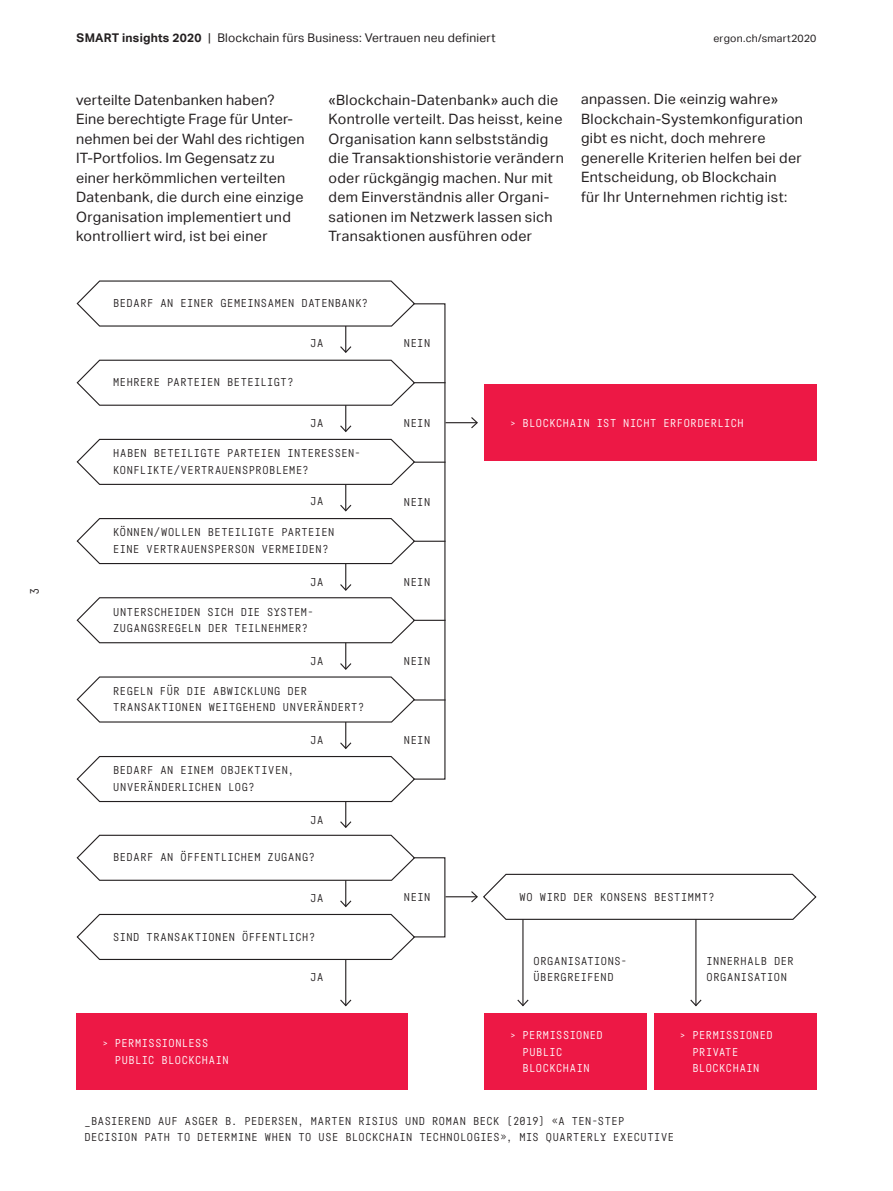
<style>
.page{position:relative;width:893px;height:1191px;background:#fff}
.page>*{position:absolute;margin:0;border:0;box-sizing:border-box;transform-origin:0 0}
.t1{font:14.25px/19.5px "Aktiv Grotesk";letter-spacing:.025em;color:#231f20}
.t2{font:12px "Aktiv Grotesk";letter-spacing:.02em;color:#231f20}
.t3{font:12px "Fabrikat Mono";color:#231f20}
.t4{font:11.25px/16.5px "Fabrikat Mono";letter-spacing:.05em;color:#231f20}
.t5{font:11.25px/16.5px "Fabrikat Mono";letter-spacing:.045em;color:#fff}
.t6{font:10.5px "Aktiv Grotesk";letter-spacing:.025em;color:#231f20}
.s1{font-weight:700}
</style>
<div class="page">
<hr style="left:345px;top:942px;width:1px;height:63px;background:#231f20">
<svg style="left:340px;top:998px;width:12px;height:9px"></svg>
<hr style="left:345px;top:313px;width:1px;height:39px;background:#231f20">
<hr style="left:345px;top:393px;width:1px;height:38px;background:#231f20">
<hr style="left:345px;top:472px;width:1px;height:39px;background:#231f20">
<hr style="left:345px;top:551px;width:1px;height:39px;background:#231f20">
<hr style="left:345px;top:630px;width:1px;height:39px;background:#231f20">
<hr style="left:345px;top:709px;width:1px;height:39px;background:#231f20">
<hr style="left:345px;top:788px;width:1px;height:39px;background:#231f20">
<hr style="left:345px;top:867px;width:1px;height:39px;background:#231f20">
<div style="left:77px;top:1012px;width:331px;height:77px;background:#ed1845"></div>
<div style="left:484px;top:1012px;width:163px;height:77px;background:#ed1845"></div>
<div style="left:654px;top:1012px;width:162px;height:77px;background:#ed1845"></div>
<div style="left:484px;top:384px;width:332px;height:76px;background:#ed1845"></div>
<hr style="left:404px;top:382px;width:41px;height:1px;background:#231f20">
<hr style="left:404px;top:461px;width:41px;height:2px;background:#231f20">
<hr style="left:404px;top:540px;width:41px;height:2px;background:#231f20">
<hr style="left:404px;top:620px;width:41px;height:1px;background:#231f20">
<hr style="left:404px;top:699px;width:41px;height:1px;background:#231f20">
<hr style="left:445px;top:422px;width:32px;height:1px;background:#231f20">
<svg style="left:470px;top:417px;width:8px;height:12px"></svg>
<hr style="left:445px;top:896px;width:32px;height:1px;background:#231f20">
<hr style="left:522px;top:919px;width:1px;height:86px;background:#231f20">
<svg style="left:517px;top:998px;width:12px;height:9px"></svg>
<hr style="left:695px;top:919px;width:1px;height:86px;background:#231f20">
<svg style="left:690px;top:998px;width:12px;height:9px"></svg>
<svg style="left:470px;top:873px;width:347px;height:47px"></svg>
<svg style="left:76px;top:899px;width:340px;height:61px"></svg>
<svg style="left:76px;top:280px;width:340px;height:47px"></svg>
<svg style="left:76px;top:345px;width:340px;height:61px"></svg>
<svg style="left:76px;top:424px;width:340px;height:61px"></svg>
<svg style="left:76px;top:503px;width:340px;height:61px"></svg>
<svg style="left:76px;top:583px;width:340px;height:61px"></svg>
<svg style="left:76px;top:662px;width:340px;height:61px"></svg>
<svg style="left:76px;top:741px;width:340px;height:61px"></svg>
<svg style="left:76px;top:820px;width:340px;height:61px"></svg>
<p class="t3" style="left:27px;top:595px;width:8px;rotate:-90deg">3</p>
<p class="t2" style="left:77px;top:31px;width:421px"><span class="s1">SMART insights 2020</span> | Blockchain fürs Business: Vertrauen neu definiert</p>
<p class="t6" style="left:713px;top:33px;width:105px">ergon.ch/smart2020</p>
<p class="t1" style="left:76px;top:90px;width:230px">verteilte Datenbanken haben?<br>Eine berechtigte Frage für Unter&shy;nehmen bei der Wahl des richtigen<br>IT-Portfolios. Im Gegensatz zu einer herkömmlichen verteilten<br>Datenbank, die durch eine einzige<br>Organisation implementiert und kontrolliert wird, ist bei einer</p>
<p class="t1" style="left:328px;top:90px;width:237px">«Blockchain-Datenbank» auch die Kontrolle verteilt. Das heisst, keine Organisation kann selbstständig die Transaktionshistorie verändern oder rückgängig machen. Nur mit dem Einverständnis aller Organi&shy;sationen im Netzwerk lassen sich Transaktionen ausführen oder</p>
<p class="t1" style="left:581px;top:90px;width:224px">anpassen. Die «einzig wahre»<br>Blockchain-Systemkonfiguration gibt es nicht, doch mehrere generelle Kriterien helfen bei der<br>Entscheidung, ob Blockchain<br>für Ihr Unternehmen richtig ist:</p>
<p class="t4" style="left:113px;top:295px;width:256px">BEDARF AN EINER GEMEINSAMEN DATENBANK?</p>
<p class="t4" style="left:310px;top:335px;width:15px">JA</p>
<p class="t4" style="left:113px;top:374px;width:182px">MEHRERE PARTEIEN BETEILIGT?</p>
<p class="t4" style="left:310px;top:414px;width:15px">JA</p>
<p class="t4" style="left:113px;top:445px;width:249px">HABEN BETEILIGTE PARTEIEN INTERESSEN-<br>KONFLIKTE/VERTRAUENSPROBLEME?</p>
<p class="t4" style="left:310px;top:493px;width:15px">JA</p>
<p class="t4" style="left:113px;top:524px;width:223px">KÖNNEN/WOLLEN BETEILIGTE PARTEIEN<br>EINE VERTRAUENSPERSON VERMEIDEN?</p>
<p class="t4" style="left:310px;top:573px;width:15px">JA</p>
<p class="t4" style="left:113px;top:603px;width:202px">UNTERSCHEIDEN SICH DIE SYSTEM-<br>ZUGANGSREGELN DER TEILNEHMER?</p>
<p class="t4" style="left:310px;top:652px;width:15px">JA</p>
<p class="t4" style="left:113px;top:682px;width:252px">REGELN FÜR DIE ABWICKLUNG DER<br>TRANSAKTIONEN WEITGEHEND UNVERÄNDERT?</p>
<p class="t4" style="left:113px;top:762px;width:182px">BEDARF AN EINEM OBJEKTIVEN,<br>UNVERÄNDERLICHEN LOG?</p>
<p class="t4" style="left:310px;top:731px;width:15px">JA</p>
<p class="t4" style="left:310px;top:811px;width:15px">JA</p>
<p class="t4" style="left:113px;top:849px;width:203px">BEDARF AN ÖFFENTLICHEM ZUGANG?</p>
<p class="t4" style="left:310px;top:889px;width:15px">JA</p>
<p class="t4" style="left:113px;top:928px;width:203px">SIND TRANSAKTIONEN ÖFFENTLICH?</p>
<p class="t4" style="left:310px;top:968px;width:15px">JA</p>
<p class="t4" style="left:404px;top:335px;width:28px">NEIN</p>
<p class="t4" style="left:404px;top:414px;width:28px">NEIN</p>
<p class="t4" style="left:404px;top:493px;width:28px">NEIN</p>
<p class="t4" style="left:404px;top:573px;width:28px">NEIN</p>
<p class="t4" style="left:404px;top:652px;width:28px">NEIN</p>
<p class="t4" style="left:404px;top:731px;width:28px">NEIN</p>
<p class="t4" style="left:404px;top:889px;width:28px">NEIN</p>
<p class="t5" style="left:510px;top:414px;width:235px">&gt; BLOCKCHAIN IST NICHT ERFORDERLICH</p>
<p class="t4" style="left:520px;top:888px;width:197px">WO WIRD DER KONSENS BESTIMMT?</p>
<p class="t4" style="left:534px;top:952px;width:95px">ORGANISATIONS-<br>ÜBERGREIFEND</p>
<p class="t4" style="left:706px;top:952px;width:89px">INNERHALB DER<br>ORGANISATION</p>
<p class="t5" style="left:115px;top:1034px;width:115px;text-indent:-13px">&gt; PERMISSIONLESS<br>PUBLIC BLOCKCHAIN</p>
<p class="t5" style="left:523px;top:1026px;width:82px;text-indent:-13px">&gt; PERMISSIONED<br>PUBLIC<br>BLOCKCHAIN</p>
<p class="t5" style="left:692px;top:1026px;width:82px;text-indent:-13px">&gt; PERMISSIONED<br>PRIVATE<br>BLOCKCHAIN</p>
<p class="t4" style="left:85px;top:1112px;width:591px">_BASIEREND AUF ASGER B. PEDERSEN, MARTEN RISIUS UND ROMAN BECK (2019) «A TEN-STEP<br>DECISION PATH TO DETERMINE WHEN TO USE BLOCKCHAIN TECHNOLOGIES», MIS QUARTERLY EXECUTIVE</p>
</div>
